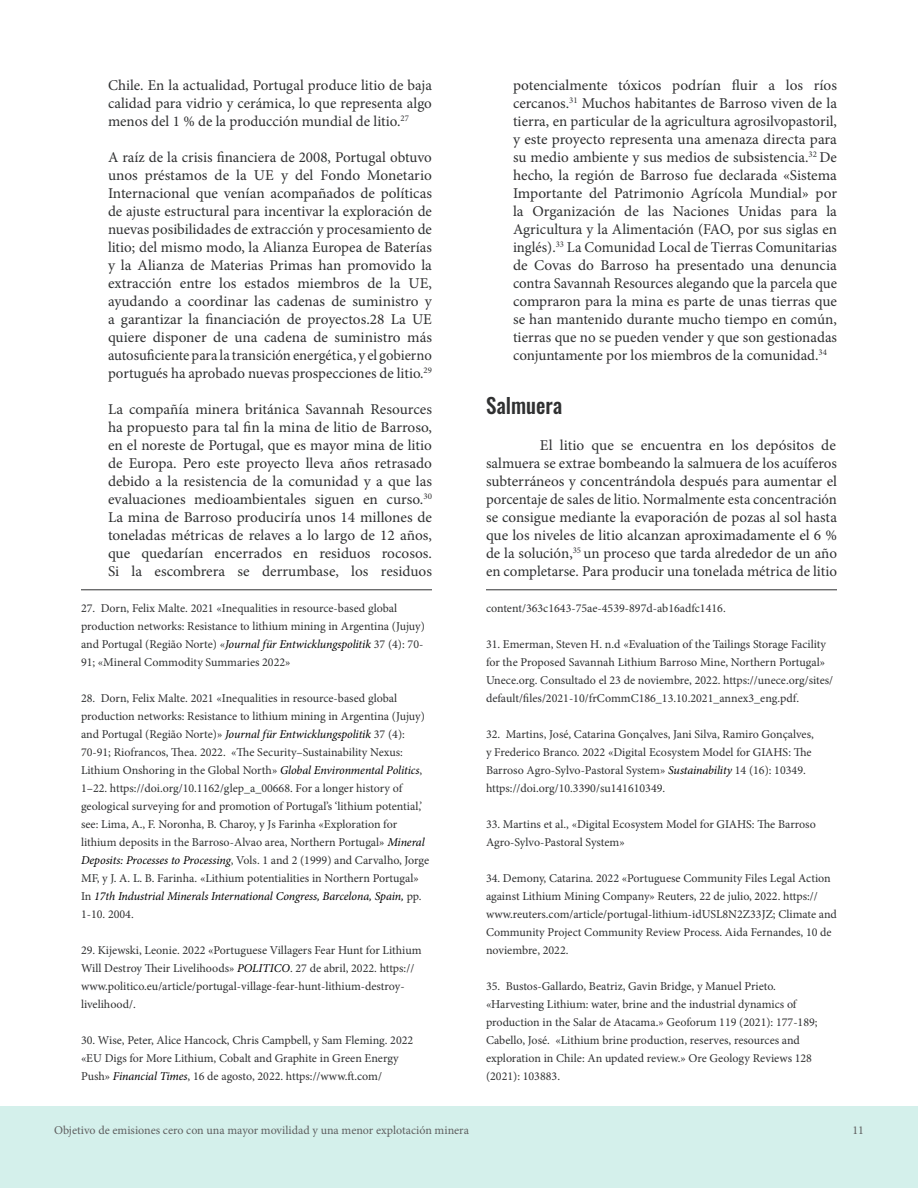
<style>
.page{position:relative;width:918px;height:1188px;background:#fff}
.page>*{position:absolute;margin:0;border:0;box-sizing:border-box;transform-origin:0 0}
.t1{font:500 21px "Oswald";color:#2f3031}
.t2{font:15px/18px "Minion Pro";color:#2f3031;text-align:justify}
.FOOTNOTES{font:12px/18px "Minion Pro";color:#2f3031}
.t3{font:12px "Minion Pro";color:#5e5e5f}
.s1{font-style:italic;color:#000}
</style>
<div class="page">
<div style="left:0;top:1107px;width:918px;height:81px;background:#d4f0eb"></div>
<hr style="left:486px;top:590px;width:351px;height:1px;background:#2f3031">
<hr style="left:81px;top:590px;width:351px;height:1px;background:#2f3031">
<p class="t2" style="left:108px;top:76px;width:326px">Chile. En la actualidad, Portugal produce litio de baja calidad para vidrio y cerámica, lo que representa algo menos del 1 % de la producción mundial de litio.<sup>27</sup></p>
<p class="t2" style="left:108px;top:148px;width:326px">A raíz de la crisis financiera de 2008, Portugal obtuvo unos préstamos de la UE y del Fondo Monetario Internacional que venían acompañados de políticas de ajuste estructural para incentivar la exploración de nuevas posibilidades de extracción y procesamiento de litio; del mismo modo, la Alianza Europea de Baterías y la Alianza de Materias Primas han promovido la extracción entre los estados miembros de la UE, ayudando a coordinar las cadenas de suministro y a garantizar la financiación de proyectos.28 La UE quiere disponer de una cadena de suministro más autosuficiente para la transición energética, y el gobierno portugués ha aprobado nuevas prospecciones de litio.<sup>29</sup></p>
<p class="t2" style="left:108px;top:400px;width:326px">La compañía minera británica Savannah Resources ha propuesto para tal fin la mina de litio de Barroso, en el noreste de Portugal, que es mayor mina de litio de Europa. Pero este proyecto lleva años retrasado debido a la resistencia de la comunidad y a que las evaluaciones medioambientales siguen en curso.<sup>30<br></sup>La mina de Barroso produciría unos 14 millones de toneladas métricas de relaves a lo largo de 12 años, que quedarían encerrados en residuos rocosos.<br>Si la escombrera se derrumbase, los residuos</p>
<p class="FOOTNOTES" style="left:81px;top:599px;width:345px">27. Dorn, Felix Malte. 2021 «Inequalities in resource-based global production networks: Resistance to lithium mining in Argentina (Jujuy) and Portugal (Região Norte) «<span class="s1">Journal für Entwicklungspolitik</span> 37 (4): 70- 91; «Mineral Commodity Summaries 2022»</p>
<p class="FOOTNOTES" style="left:81px;top:689px;width:350px">28. Dorn, Felix Malte. 2021 «Inequalities in resource-based global production networks: Resistance to lithium mining in Argentina (Jujuy) and Portugal (Região Norte)» <span class="s1">Journal für Entwicklungspolitik</span> 37 (4):<br>70-91; Riofrancos, Thea. 2022. «The Security–Sustainability Nexus:<br>Lithium Onshoring in the Global North» <span class="s1">Global Environmental Politics</span>, 1–22. https://doi.org/10.1162/glep_a_00668. For a longer history of geological surveying for and promotion of Portugal’s ‘lithium potential,’ see: Lima, A., F. Noronha, B. Charoy, y Js Farinha «Exploration for lithium deposits in the Barroso-Alvao area, Northern Portugal» <span class="s1">Mineral Deposits: Processes to Processing</span>, Vols. 1 and 2 (1999) and Carvalho, Jorge MF, y J. A. L. B. Farinha. «Lithium potentialities in Northern Portugal» In <span class="s1">17th Industrial Minerals International Congress, Barcelona, Spain,</span> pp.<br>1-10. 2004.</p>
<p class="FOOTNOTES" style="left:81px;top:941px;width:342px">29. Kijewski, Leonie. 2022 «Portuguese Villagers Fear Hunt for Lithium Will Destroy Their Livelihoods» <span class="s1">POLITICO</span>. 27 de abril, 2022. https:// www.politico.eu/article/portugal-village-fear-hunt-lithium-destroy&shy;livelihood/.</p>
<p class="FOOTNOTES" style="left:81px;top:1031px;width:334px">30. Wise, Peter, Alice Hancock, Chris Campbell, y Sam Fleming. 2022 «EU Digs for More Lithium, Cobalt and Graphite in Green Energy<br>Push» <span class="s1">Financial Times</span>, 16 de agosto, 2022. https://www.ft.com/</p>
<p class="t2" style="left:513px;top:76px;width:326px">potencialmente tóxicos podrían fluir a los ríos cercanos.<sup>31</sup> Muchos habitantes de Barroso viven de la tierra, en particular de la agricultura agrosilvopastoril, y este proyecto representa una amenaza directa para su medio ambiente y sus medios de subsistencia.<sup>32</sup> De hecho, la región de Barroso fue declarada «Sistema Importante del Patrimonio Agrícola Mundial» por la Organización de las Naciones Unidas para la Agricultura y la Alimentación (FAO, por sus siglas en inglés).<sup>33</sup> La Comunidad Local de Tierras Comunitarias de Covas do Barroso ha presentado una denuncia contra Savannah Resources alegando que la parcela que compraron para la mina es parte de unas tierras que se han mantenido durante mucho tiempo en común, tierras que no se pueden vender y que son gestionadas conjuntamente por los miembros de la comunidad.<sup>34</sup></p>
<p class="t1" style="left:486px;top:394px;width:78px">Salmuera</p>
<p class="t2" style="left:486px;top:436px;width:353px;text-indent:54px">El litio que se encuentra en los depósitos de salmuera se extrae bombeando la salmuera de los acuíferos subterráneos y concentrándola después para aumentar el porcentaje de sales de litio. Normalmente esta concentración se consigue mediante la evaporación de pozas al sol hasta que los niveles de litio alcanzan aproximadamente el 6 % de la solución,<sup>35</sup> un proceso que tarda alrededor de un año en completarse. Para producir una tonelada métrica de litio</p>
<p class="FOOTNOTES" style="left:486px;top:599px;width:241px">content/363c1643-75ae-4539-897d-ab16adfc1416.</p>
<p class="FOOTNOTES" style="left:486px;top:635px;width:349px">31. Emerman, Steven H. n.d «Evaluation of the Tailings Storage Facility for the Proposed Savannah Lithium Barroso Mine, Northern Portugal» Unece.org. Consultado el 23 de noviembre, 2022. https://unece.org/sites/ default/files/2021-10/frCommC186_13.10.2021_annex3_eng.pdf.</p>
<p class="FOOTNOTES" style="left:486px;top:725px;width:329px">32. Martins, José, Catarina Gonçalves, Jani Silva, Ramiro Gonçalves, y Frederico Branco. 2022 «Digital Ecosystem Model for GIAHS: The Barroso Agro-Sylvo-Pastoral System» <span class="s1">Sustainability</span> 14 (16): 10349. https://doi.org/10.3390/su141610349.</p>
<p class="FOOTNOTES" style="left:486px;top:815px;width:331px">33. Martins et al., «Digital Ecosystem Model for GIAHS: The Barroso<br>Agro-Sylvo-Pastoral System»</p>
<p class="FOOTNOTES" style="left:486px;top:869px;width:352px">34. Demony, Catarina. 2022 «Portuguese Community Files Legal Action against Lithium Mining Company» Reuters, 22 de julio, 2022. https:// www.reuters.com/article/portugal-lithium-idUSL8N2Z33JZ; Climate and Community Project Community Review Process. Aida Fernandes, 10 de noviembre, 2022.</p>
<p class="FOOTNOTES" style="left:486px;top:977px;width:333px">35. Bustos-Gallardo, Beatriz, Gavin Bridge, y Manuel Prieto. «Harvesting Lithium: water, brine and the industrial dynamics of production in the Salar de Atacama.» Geoforum 119 (2021): 177-189; Cabello, José. «Lithium brine production, reserves, resources and exploration in Chile: An updated review.» Ore Geology Reviews 128 (2021): 103883.</p>
<p class="t3" style="left:54px;top:1122px;width:417px">Objetivo de emisiones cero con una mayor movilidad y una menor explotación minera</p>
<p class="t3" style="left:852px;top:1122px;width:13px">11</p>
</div>
